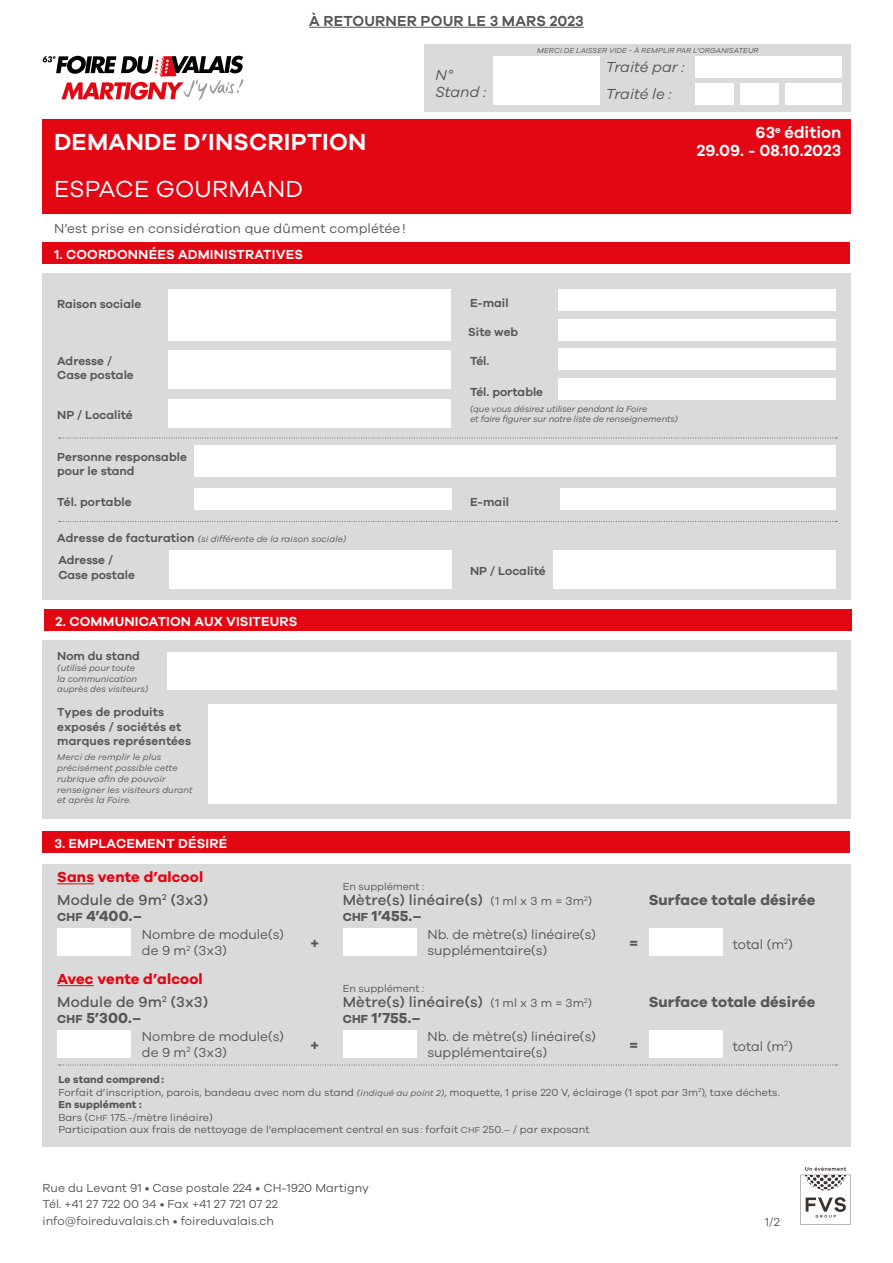
<style>
.page{position:relative;width:893px;height:1263px;background:#fff}
.page>*{position:absolute;margin:0;border:0;box-sizing:border-box;transform-origin:0 0}
.t1{font:600 24px "Galano Grotesque";letter-spacing:.01em;color:#fff}
.t2{font:24px "Galano Grotesque";letter-spacing:.01em;color:#fff}
.t3{font:600 16.5px/18px "Galano Grotesque";color:#fff;text-align:right}
.t4{font:500 15px/16.2px "Galano Grotesque";letter-spacing:.01em;color:#575756}
.t5{font:700 15px "Galano Grotesque";letter-spacing:.01em;color:#575756}
.t6{font:700 15px "Galano Grotesque";letter-spacing:.01em;color:#e30613}
.t7{font:italic 15px/27px "Galano Grotesque";color:#575756}
.t8{font:600 15px "Galano Grotesque";letter-spacing:.01em;color:#575756}
.t9{font:13.5px/16.2px "Galano Grotesque";color:#575756}
.t10{font:600 13.5px "Galano Grotesque";letter-spacing:.01em;color:#fff}
.t11{font:600 12px/14.4px "Galano Grotesque";color:#575756}
.t12{font:12px/16.5px "Galano Grotesque";letter-spacing:.005em;color:#575756}
.t13{font:10.5px/12.6px "Galano Grotesque";letter-spacing:.01em;color:#575756}
.t14{font:italic 9px/10.8px "Galano Grotesque";color:#575756}
.t15{font:italic 7.5px "Galano Grotesque";letter-spacing:.01em;color:#575756}
.s1{font-weight:600;font-style:normal;font-size:12px}
.s2{font-size:12px}
.s3{font-weight:400;font-size:12px}
.s4{font-weight:700;font-size:12px}
.s5{font-weight:700}
.s6{font-style:italic;font-size:9px}
.s7{font-size:9px}
</style>
<div class="page">
<div style="left:43px;top:119px;width:808px;height:94px;background:#e30613"></div>
<div style="left:43px;top:243px;width:807px;height:21px;background:#e30613"></div>
<div style="left:43px;top:273px;width:808px;height:327px;background:#dadada"></div>
<div style="left:168px;top:351px;width:283px;height:38px;background:#fff"></div>
<div style="left:168px;top:399px;width:283px;height:29px;background:#fff"></div>
<div style="left:558px;top:349px;width:278px;height:21px;background:#fff"></div>
<div style="left:558px;top:289px;width:278px;height:22px;background:#fff"></div>
<div style="left:558px;top:379px;width:278px;height:21px;background:#fff"></div>
<div style="left:558px;top:320px;width:278px;height:21px;background:#fff"></div>
<div style="left:168px;top:289px;width:283px;height:52px;background:#fff"></div>
<svg style="left:59px;top:438px;width:778px;height:1px"></svg>
<svg style="left:59px;top:521px;width:778px;height:1px"></svg>
<div style="left:195px;top:488px;width:257px;height:22px;background:#fff"></div>
<div style="left:195px;top:445px;width:641px;height:32px;background:#fff"></div>
<div style="left:560px;top:488px;width:276px;height:22px;background:#fff"></div>
<div style="left:42px;top:831px;width:808px;height:22px;background:#e30613"></div>
<svg style="left:800px;top:1167px;width:50px;height:58px"></svg>
<div style="left:169px;top:550px;width:283px;height:38px;background:#fff"></div>
<div style="left:553px;top:550px;width:283px;height:38px;background:#fff"></div>
<div style="left:44px;top:610px;width:807px;height:21px;background:#e30613"></div>
<div style="left:42px;top:640px;width:809px;height:179px;background:#dadada"></div>
<div style="left:168px;top:652px;width:669px;height:38px;background:#fff"></div>
<div style="left:208px;top:704px;width:629px;height:99px;background:#fff"></div>
<div style="left:425px;top:44px;width:426px;height:68px;background:#dadada"></div>
<div style="left:493px;top:57px;width:106px;height:48px;background:#fff"></div>
<div style="left:695px;top:57px;width:147px;height:21px;background:#fff"></div>
<div style="left:695px;top:84px;width:39px;height:21px;background:#fff"></div>
<div style="left:740px;top:84px;width:39px;height:21px;background:#fff"></div>
<div style="left:785px;top:84px;width:57px;height:21px;background:#fff"></div>
<div style="left:42px;top:865px;width:809px;height:282px;background:#dadada"></div>
<div style="left:57px;top:928px;width:74px;height:28px;background:#fff"></div>
<div style="left:343px;top:928px;width:74px;height:28px;background:#fff"></div>
<div style="left:649px;top:928px;width:74px;height:28px;background:#fff"></div>
<svg style="left:59px;top:1064px;width:778px;height:1px"></svg>
<svg style="left:43px;top:56px;width:200px;height:44px"></svg>
<hr style="left:309px;top:27px;width:275px;height:1px;background:#575756">
<hr style="left:57px;top:883px;width:37px;height:1px;background:#e30613">
<div style="left:57px;top:1030px;width:74px;height:28px;background:#fff"></div>
<div style="left:343px;top:1030px;width:74px;height:28px;background:#fff"></div>
<div style="left:649px;top:1030px;width:74px;height:28px;background:#fff"></div>
<hr style="left:57px;top:985px;width:37px;height:1px;background:#e30613">
<h3 class="t8" style="left:309px;top:12px;width:276px">À RETOURNER POUR LE 3 MARS 2023</h3>
<h1 class="t1" style="left:54px;top:127px;width:314px">DEMANDE D’INSCRIPTION</h1>
<h1 class="t2" style="left:54px;top:174px;width:251px">ESPACE GOURMAND</h1>
<p class="t9" style="left:54px;top:220px;width:353px">N’est prise en considération que dûment complétée!</p>
<p class="t10" style="left:55px;top:246px;width:250px">1. COORDONNÉES ADMINISTRATIVES</p>
<p class="t11" style="left:57px;top:297px;width:85px">Raison sociale</p>
<p class="t11" style="left:57px;top:353px;width:78px">Adresse /<br>Case postale</p>
<p class="t11" style="left:57px;top:407px;width:77px">NP / Localité</p>
<p class="t11" style="left:57px;top:449px;width:131px">Personne responsable pour le stand</p>
<h3 class="t7" style="left:436px;top:66px;width:52px;line-height:16.5px">N°<br>Stand :</h3>
<p class="t15" style="left:537px;top:46px;width:223px">MERCI DE LAISSER VIDE - À REMPLIR PAR L’ORGANISATEUR</p>
<h3 class="t7" style="left:606px;top:53px;width:80px">Traité par :<br>Traité le :</h3>
<h2 class="t3" style="left:697px;top:123px;width:146px">63<sup>e</sup> édition<br>29.09. - 08.10.2023</h2>
<p class="t11" style="left:470px;top:295px;width:40px">E-mail</p>
<p class="t11" style="left:468px;top:324px;width:51px">Site web</p>
<p class="t11" style="left:470px;top:354px;width:21px">Tél.</p>
<p class="t11" style="left:470px;top:384px;width:75px">Tél. portable</p>
<p class="t14" style="left:470px;top:404px;width:209px;line-height:9.8px">(que vous désirez utiliser pendant la Foire<br>et faire figurer sur notre liste de renseignements)</p>
<p class="t11" style="left:57px;top:494px;width:76px">Tél. portable</p>
<p class="t11" style="left:470px;top:494px;width:41px">E-mail</p>
<p class="t14" style="left:57px;top:533px;width:291px"><span class="s1">Adresse de facturation</span> (si différente de la raison sociale)</p>
<p class="t11" style="left:58px;top:552px;width:78px">Adresse /<br>Case postale</p>
<p class="t10" style="left:56px;top:613px;width:243px">2. COMMUNICATION AUX VISITEURS</p>
<p class="t11" style="left:57px;top:648px;width:84px">Nom du stand</p>
<p class="t14" style="left:57px;top:662px;width:92px">(utilisé pour toute<br>la communication auprès des visiteurs)</p>
<p class="t11" style="left:57px;top:705px;width:135px">Types de produits exposés / sociétés et marques représentées</p>
<p class="t14" style="left:57px;top:751px;width:137px">Merci de remplir le plus précisément possible cette rubrique afin de pouvoir renseigner les visiteurs durant et après la Foire.</p>
<p class="t10" style="left:54px;top:835px;width:174px">3. EMPLACEMENT DÉSIRÉ</p>
<p class="t11" style="left:470px;top:563px;width:77px">NP / Localité</p>
<h3 class="t6" style="left:57px;top:868px;width:147px">Sans vente d’alcool</h3>
<h3 class="t4" style="left:57px;top:891px;width:152px">Module de 9m<sup>2</sup> (3x3)</h3>
<h3 class="t5" style="left:57px;top:907px;width:86px"><span class="s2">CHF</span> 4’400.–</h3>
<p class="t13" style="left:343px;top:880px;width:83px">En supplément :</p>
<h3 class="t4" style="left:343px;top:891px;width:251px">Mètre(s) linéaire(s) <span class="s3">(1 ml x 3 m = 3m</span><sup>2</sup><span class="s3">)<br></span><span class="s4">CHF</span> <span class="s5">1’455.–</span></h3>
<h3 class="t5" style="left:649px;top:890px;width:168px">Surface totale désirée</h3>
<p class="t9" style="left:142px;top:926px;width:144px">Nombre de module(s) de 9 m<sup>2</sup> (3x3)</p>
<h3 class="t6" style="left:57px;top:970px;width:147px">Avec vente d’alcool</h3>
<h3 class="t4" style="left:57px;top:993px;width:152px">Module de 9m<sup>2</sup> (3x3)</h3>
<h3 class="t5" style="left:57px;top:1008px;width:86px"><span class="s2">CHF</span> 5’300.–</h3>
<p class="t9" style="left:142px;top:1027px;width:144px">Nombre de module(s) de 9 m<sup>2</sup> (3x3)</p>
<p class="t9" style="left:427px;top:926px;width:170px">Nb. de mètre(s) linéaire(s) supplémentaire(s)</p>
<h3 class="t5" style="left:310px;top:933px;width:10px">+</h3>
<p class="t9" style="left:733px;top:936px;width:62px">total (m<sup>2</sup>)</p>
<h3 class="t5" style="left:629px;top:933px;width:10px">=</h3>
<p class="t13" style="left:343px;top:981px;width:83px">En supplément :</p>
<h3 class="t4" style="left:343px;top:993px;width:251px">Mètre(s) linéaire(s) <span class="s3">(1 ml x 3 m = 3m</span><sup>2</sup><span class="s3">)<br></span><span class="s4">CHF</span> <span class="s5">1’755.–</span></h3>
<h3 class="t5" style="left:649px;top:992px;width:168px">Surface totale désirée</h3>
<p class="t9" style="left:427px;top:1027px;width:170px">Nb. de mètre(s) linéaire(s) supplémentaire(s)</p>
<h3 class="t5" style="left:310px;top:1035px;width:10px">+</h3>
<p class="t9" style="left:733px;top:1037px;width:62px">total (m<sup>2</sup>)</p>
<h3 class="t5" style="left:629px;top:1035px;width:10px">=</h3>
<p class="t13" style="left:58px;top:1073px;width:723px"><span class="s5">Le stand comprend:<br></span>Forfait d’inscription, parois, bandeau avec nom du stand <span class="s6">(indiqué au point 2)</span>, moquette, 1 prise 220 V, éclairage (1 spot par 3m<sup>2</sup>), taxe déchets.<br><span class="s5">En supplément :<br></span>Bars (<span class="s7">CHF</span> 175.-/mètre linéaire)<br>Participation aux frais de nettoyage de l’emplacement central en sus : forfait <span class="s7">CHF</span> 250.– / par exposant</p>
<p class="t12" style="left:43px;top:1179px;width:328px">Rue du Levant 91 • Case postale 224 • CH-1920 Martigny<br>Tél. +41 27 722 00 34 • Fax +41 27 721 07 22 info@foireduvalais.ch • foireduvalais.ch</p>
<p class="t12" style="left:765px;top:1213px;width:17px">1/2</p>
</div>
